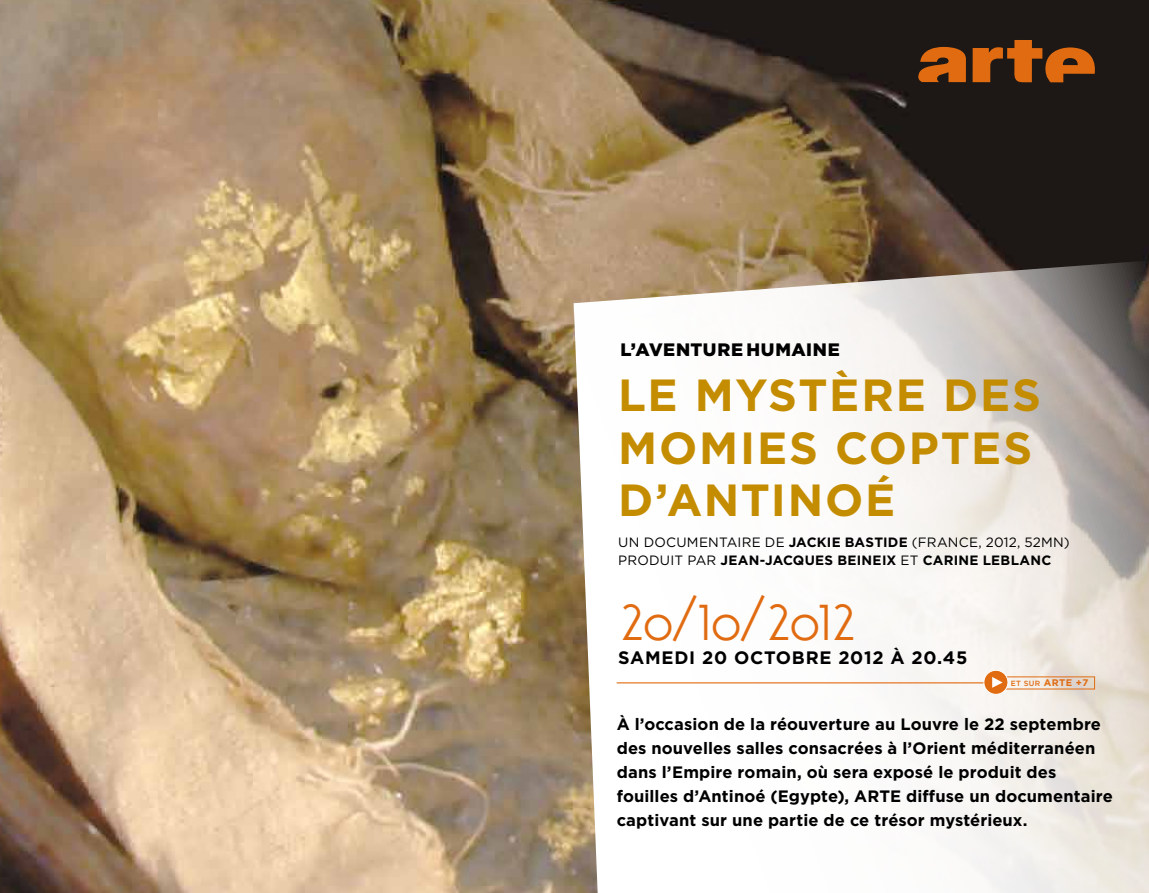
<style>
.page{position:relative;width:1149px;height:893px;background:#fff}
.page>*{position:absolute;margin:0;border:0;box-sizing:border-box;transform-origin:0 0}
.t1{font:48px "Oksana MOD";letter-spacing:-.03em;color:#e16b11}
.t2{font:700 45px/52.5px "Gotham";letter-spacing:.04em;color:#c48c00}
.t3{font:700 18px "Gotham";letter-spacing:.04em;color:#000}
.t4{font:900 18px "Gotham";letter-spacing:.04em;color:#000}
.t5{font:700 16.5px/24px "Gotham";letter-spacing:.005em;color:#000}
.t6{font:13.5px "Gotham";letter-spacing:.015em;color:#000}
.t7{font:700 13.5px "Gotham";letter-spacing:.02em;color:#000}
.t8{font:700 9.6px "Gotham";color:#e16b11}
.t9{font:500 7.5px "Gotham";color:#e16b11}
.s1{font-weight:700}
.s2{font-weight:400}
.s3{font-weight:700;font-size:9.6px}
</style>
<div class="page">
<img style="left:0;top:0;width:1148px;height:893px">
<svg style="left:573px;top:259px;width:575px;height:634px;fill:#faf8f6"></svg>
<hr style="left:616px;top:682px;width:369px;height:1px;background:#e16b11">
<svg style="left:917px;top:40px;width:182px;height:42px"></svg>
<div style="left:983px;top:670px;width:24px;height:24px;background:#e16b11;border-radius:50%"></div>
<div style="left:983px;top:670px;width:25px;height:25px;border:1px solid #fff;border-radius:50%"></div>
<svg style="left:992px;top:677px;width:10px;height:11px"></svg>
<p class="t4" style="left:620px;top:337px;width:221px">L’AVENTURE HUMAINE</p>
<h2 class="t2" style="left:618px;top:369px;width:424px">LE MYSTèRE DES<br>MOMIES COPTES<br>D’ANTINOÉ</h2>
<p class="t6" style="left:618px;top:534px;width:246px">UN DOCU MENTAIRE DE <span class="s1">Jackie Bastide</span></p>
<p class="t6" style="left:911px;top:534px;width:159px">(FRANCE, 2012, 52MN)</p>
<p class="t6" style="left:618px;top:552px;width:121px">PRODU IT PAR <span class="s1">Jean</span></p>
<p class="t7" style="left:759px;top:551px;width:96px">-Jacques Beinei</p>
<p class="t7" style="left:886px;top:551px;width:57px">x <span class="s2">ET</span> Carine</p>
<p class="t7" style="left:982px;top:551px;width:20px">Leblanc</p>
<h1 class="t1" style="left:618px;top:585px;width:240px">20/10/2012</h1>
<p class="t3" style="left:618px;top:646px;width:26px">Samedi</p>
<p class="t3" style="left:702px;top:646px;width:47px">20 octobre</p>
<p class="t3" style="left:838px;top:646px;width:130px">2012 à 20.45</p>
<p class="t9" style="left:1010px;top:678px;width:42px">ET SUR <span class="s3">arte</span></p>
<p class="t8" style="left:1075px;top:677px;width:14px">+7</p>
<p class="t5" style="left:616px;top:712px;width:485px">à l’occasion de la réouverture au Louvre le 22 septembre des nouvelles salles consacrées à l’Orient méditerranéen dans l’Empire romain, où sera exposé le produit des fouilles d’Antinoé (Egypte), Arte</p>
<p class="t5" style="left:616px;top:784px;width:497px;text-indent:289px">diffuse un documentaire captivant sur une partie de ce trésor mystérieux.</p>
</div>
